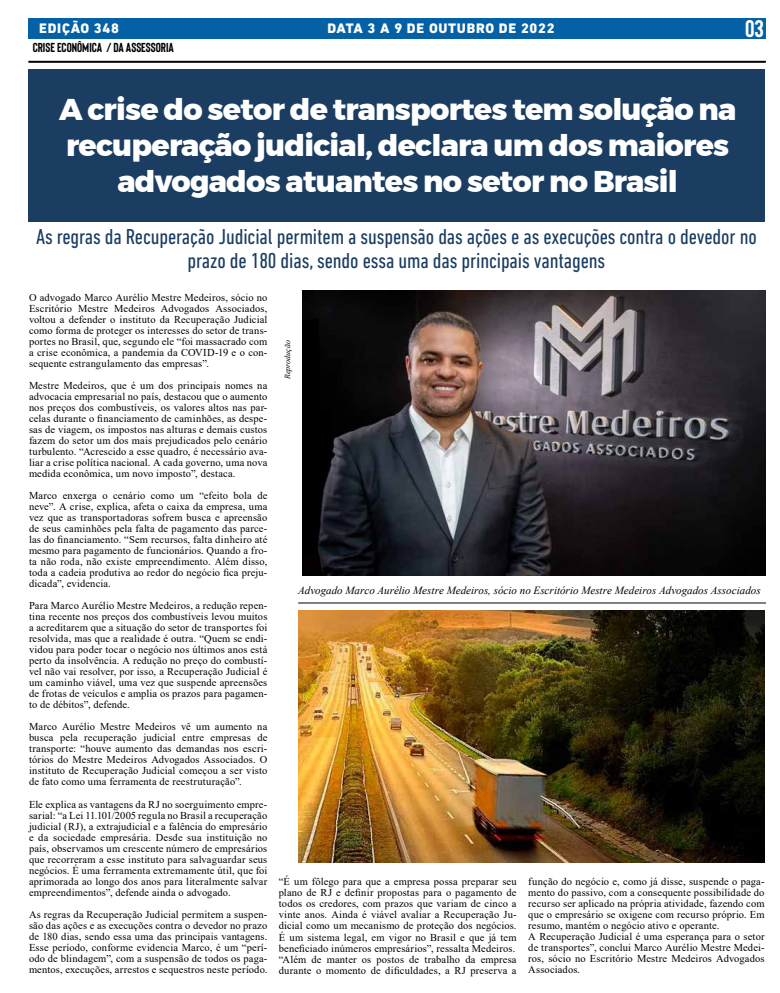
<style>
.page{position:relative;width:780px;height:993px;background:#fff}
.page>*{position:absolute;margin:0;border:0;box-sizing:border-box;transform-origin:0 0}
.t1{font:800 30px/36px "Montserrat";letter-spacing:-.025em;color:#fff;text-align:center}
.t2{font:700 24px "Bison";color:#fff}
.t3{font:condensed 22px/24px "DIN Next LT Pro";letter-spacing:-.005em;color:#1a3d61;text-align:center}
.t4{font:800 14px "DIN Next LT Pro";letter-spacing:.05em;color:#fff}
.t5{font:700 13px "Bison";color:#000}
.t6{font:italic 11px "Times New Roman";color:#000}
.t7{font:10.5px/11px "Times New Roman";letter-spacing:.015em;color:#000;text-align:justify}
.t8{font:italic 8px "Times New Roman";color:#000}
</style>
<div class="page">
<div style="left:28px;top:18px;width:737px;height:21px;background:#0561a6"></div>
<img style="left:303px;top:290px;width:463px;height:285px">
<div style="left:28px;top:69px;width:736px;height:152px;background:#1a3d61"></div>
<hr style="left:28px;top:61px;width:737px;height:2px;background:#000">
<hr style="left:298px;top:602px;width:468px;height:1px;background:#000">
<img style="left:298px;top:610px;width:466px;height:251px">
<h3 class="t4" style="left:39px;top:20px;width:81px">EDIÇÃO 348</h3>
<h3 class="t4" style="left:327px;top:20px;width:229px">DATA 3 A 9 DE OUTUBRO DE 2022</h3>
<h2 class="t2" style="left:745px;top:16px;width:20px">03</h2>
<p class="t5" style="left:33px;top:41px;width:143px">CRISE ECONÔMICA / DA ASSESSORIA</p>
<h1 class="t1" style="left:59px;top:91px;width:678px">A crise do setor de transportes tem solução na recuperação judicial, declara um dos maiores advogados atuantes no setor no Brasil</h1>
<h3 class="t3" style="left:36px;top:224px;width:722px">As regras da Recuperação Judicial permitem a suspensão das ações e as execuções contra o devedor no prazo de 180 dias, sendo essa uma das principais vantagens</h3>
<p class="t7" style="left:29px;top:291px;width:240px">O advogado Marco Aurélio Mestre Medeiros, sócio no Escritório Mestre Medeiros Advogados Associados, voltou a defender o instituto da Recuperação Judicial como forma de proteger os interesses do setor de trans&shy;portes no Brasil, que, segundo ele “foi massacrado com a crise econômica, a pandemia da COVID-19 e o con&shy;sequente estrangulamento das empresas”.</p>
<p class="t7" style="left:29px;top:379px;width:240px">Mestre Medeiros, que é um dos principais nomes na advocacia empresarial no país, destacou que o aumento nos preços dos combustíveis, os valores altos nas par&shy;celas durante o financiamento de caminhões, as despe&shy;sas de viagem, os impostos nas alturas e demais custos fazem do setor um dos mais prejudicados pelo cenário turbulento. “Acrescido a esse quadro, é necessário ava&shy;liar a crise política nacional. A cada governo, uma nova medida econômica, um novo imposto”, destaca.</p>
<p class="t7" style="left:29px;top:489px;width:240px">Marco enxerga o cenário como um “efeito bola de neve”. A crise, explica, afeta o caixa da empresa, uma vez que as transportadoras sofrem busca e apreensão de seus caminhões pela falta de pagamento das parce&shy;las do financiamento. “Sem recursos, falta dinheiro até mesmo para pagamento de funcionários. Quando a fro&shy;ta não roda, não existe empreendimento. Além disso, toda a cadeia produtiva ao redor do negócio fica preju&shy;dicada”, evidencia.</p>
<p class="t7" style="left:29px;top:599px;width:240px">Para Marco Aurélio Mestre Medeiros, a redução repen&shy;tina recente nos preços dos combustíveis levou muitos a acreditarem que a situação do setor de transportes foi resolvida, mas que a realidade é outra. “Quem se endi&shy;vidou para poder tocar o negócio nos últimos anos está perto da insolvência. A redução no preço do combustí&shy;vel não vai resolver, por isso, a Recuperação Judicial é um caminho viável, uma vez que suspende apreensões de frotas de veículos e amplia os prazos para pagamen&shy;to de débitos”, defende.</p>
<p class="t7" style="left:29px;top:720px;width:240px">Marco Aurélio Mestre Medeiros vê um aumento na busca pela recuperação judicial entre empresas de transporte: “houve aumento das demandas nos escri&shy;tórios do Mestre Medeiros Advogados Associados. O instituto de Recuperação Judicial começou a ser visto de fato como uma ferramenta de reestruturação”.</p>
<p class="t7" style="left:29px;top:797px;width:240px">Ele explica as vantagens da RJ no soerguimento empre&shy;sarial: “a Lei 11.101/2005 regula no Brasil a recuperação judicial (RJ), a extrajudicial e a falência do empresário e da sociedade empresária. Desde sua instituição no país, observamos um crescente número de empresários que recorreram a esse instituto para salvaguardar seus negócios. É uma ferramenta extremamente útil, que foi aprimorada ao longo dos anos para literalmente salvar empreendimentos”, defende ainda o advogado.</p>
<p class="t7" style="left:29px;top:907px;width:240px">As regras da Recuperação Judicial permitem a suspen&shy;são das ações e as execuções contra o devedor no prazo de 180 dias, sendo essa uma das principais vantagens.<br>Esse período, conforme evidencia Marco, é um “perí&shy;odo de blindagem”, com a suspensão de todos os paga&shy;mentos, execuções, arrestos e sequestros neste período.</p>
<p class="t8" style="left:282px;top:379px;width:40px;rotate:-90deg">Reprodução</p>
<p class="t6" style="left:298px;top:583px;width:464px">Advogado Marco Aurélio Mestre Medeiros, sócio no Escritório Mestre Medeiros Advogados Associados</p>
<p class="t7" style="left:279px;top:875px;width:239px;text-align:left">“É um fôlego para que a empresa possa preparar seu plano de RJ e definir propostas para o pagamento de todos os credores, com prazos que variam de cinco a vinte anos. Ainda é viável avaliar a Recuperação Ju&shy;dicial como um mecanismo de proteção dos negócios.<br>É um sistema legal, em vigor no Brasil e que já tem beneficiado inúmeros empresários”, ressalta Medeiros. “Além de manter os postos de trabalho da empresa durante o momento de dificuldades, a RJ preserva a</p>
<p class="t7" style="left:528px;top:875px;width:238px;text-align:left">função do negócio e, como já disse, suspende o paga&shy;mento do passivo, com a consequente possibilidade do recurso ser aplicado na própria atividade, fazendo com que o empresário se oxigene com recurso próprio. Em resumo, mantém o negócio ativo e operante.<br>A Recuperação Judicial é uma esperança para o setor de transportes”, conclui Marco Aurélio Mestre Medei&shy;ros, sócio no Escritório Mestre Medeiros Advogados Associados.</p>
</div>
